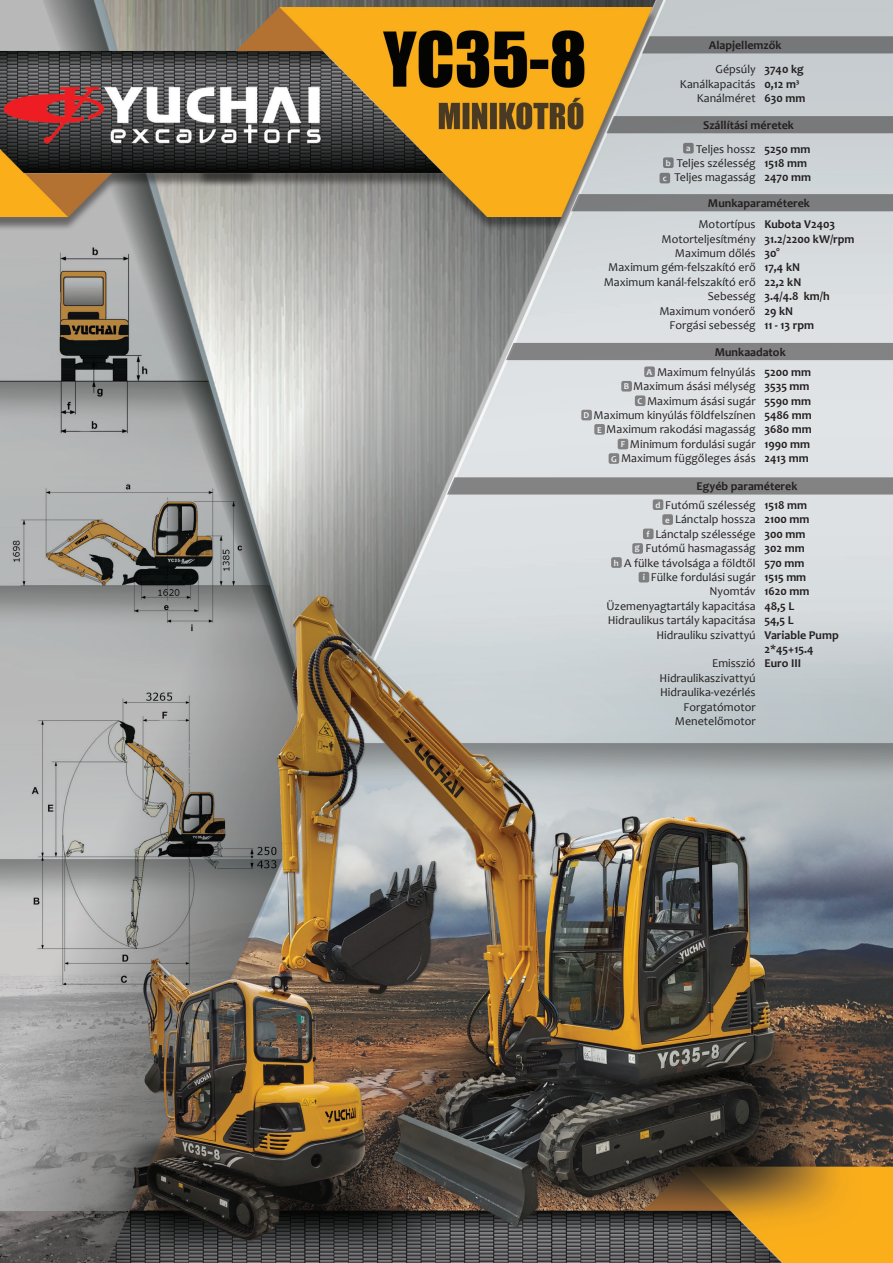
<style>
.page{position:relative;width:893px;height:1263px;background:#fff}
.page>*{position:absolute;margin:0;border:0;box-sizing:border-box;transform-origin:0 0}
.t1{font:12px/14.4px "Candara";color:#231f20;text-align:right}
.t2{font:700 12px/14.4px "Candara";color:#231f20}
.t3{font:700 9px/15.5px "Candara";color:#fff;text-align:center}
</style>
<div class="page">
<img style="left:0;top:0;width:893px;height:1263px">
<div style="left:606px;top:116px;width:287px;height:17px;background:#78797a"></div>
<svg style="left:642px;top:36px;width:251px;height:17px;background:#78797a"></svg>
<div style="left:447px;top:477px;width:446px;height:17px;background:#838384"></div>
<div style="left:506px;top:343px;width:387px;height:17px;background:#838384"></div>
<svg style="left:571px;top:194px;width:322px;height:17px;background:#7c7d7f"></svg>
<div style="left:644px;top:366px;width:11px;height:11px;background:#808082;border-radius:2px"></div>
<div style="left:621px;top:381px;width:11px;height:11px;background:#818182;border-radius:2px"></div>
<div style="left:635px;top:395px;width:10px;height:11px;background:#818182;border-radius:2px"></div>
<div style="left:581px;top:410px;width:11px;height:10px;background:#828183;border-radius:2px"></div>
<div style="left:594px;top:424px;width:11px;height:11px;background:#828183;border-radius:2px"></div>
<div style="left:618px;top:439px;width:10px;height:10px;background:#818182;border-radius:2px"></div>
<div style="left:609px;top:453px;width:10px;height:11px;background:#818182;border-radius:2px"></div>
<div style="left:683px;top:143px;width:11px;height:10px;background:#77787a;border-radius:2px"></div>
<div style="left:663px;top:157px;width:11px;height:11px;background:#77787a;border-radius:2px"></div>
<div style="left:659px;top:173px;width:11px;height:10px;background:#78797b;border-radius:2px"></div>
<div style="left:653px;top:499px;width:10px;height:11px;background:#808081;border-radius:2px"></div>
<div style="left:662px;top:514px;width:11px;height:11px;background:#808081;border-radius:2px"></div>
<div style="left:643px;top:528px;width:11px;height:11px;background:#808081;border-radius:2px"></div>
<div style="left:632px;top:543px;width:11px;height:11px;background:#7f7f81;border-radius:2px"></div>
<div style="left:611px;top:557px;width:11px;height:11px;background:#7f7e80;border-radius:2px"></div>
<div style="left:639px;top:572px;width:10px;height:10px;background:#7e7e80;border-radius:2px"></div>
<p class="t2" style="left:709px;top:38px;width:74px">Alapjellemzők</p>
<p class="t1" style="left:680px;top:62px;width:77px">Gépsúly<br>Kanálkapacitás<br>Kanálméret</p>
<p class="t2" style="left:764px;top:62px;width:42px">3740 kg<br>0,12 m³<br>630 mm</p>
<p class="t2" style="left:703px;top:118px;width:92px">Szállítási méretek</p>
<p class="t1" style="left:674px;top:141px;width:83px;text-align:justify;text-indent:22px">Teljes hossz Teljes szélesség Teljes magasság</p>
<p class="t1" style="left:604px;top:217px;width:153px">Motortípus<br>Motorteljesítmény<br>Maximum dőlés<br>Maximum gém-felszakító erő<br>Maximum kanál-felszakító erő<br>Sebesség<br>Maximum vonóerő<br>Forgási sebesség</p>
<p class="t1" style="left:594px;top:365px;width:164px">Maximum felnyúlás<br>Maximum ásási mélység<br>Maximum ásási sugár<br>Maximum kinyúlás földfelszínen<br>Maximum rakodási magasság<br>Minimum fordulási sugár<br>Maximum függőleges ásás</p>
<p class="t1" style="left:606px;top:498px;width:151px">Futómű szélesség<br>Lánctalp hossza<br>Lánctalp szélessége<br>Futómű hasmagasság<br>A fülke távolsága a földtől<br>Fülke fordulási sugár<br>Nyomtáv<br>Üzemenyagtartály kapacitása<br>Hidraulikus tartály kapacitása<br>Hidrauliku szivattyú</p>
<p class="t1" style="left:659px;top:656px;width:98px">Emisszió<br>Hidraulikaszivattyú<br>Hidraulika-vezérlés<br>Forgatómotor<br>Menetelőmotor</p>
<p class="t2" style="left:764px;top:141px;width:48px">5250 mm<br>1518 mm<br>2470 mm</p>
<p class="t2" style="left:764px;top:217px;width:92px">Kubota V2403<br>31.2/2200 kW/rpm<br>30°<br>17,4 kN<br>22,2 kN<br>3.4/4.8 km/h<br>29 kN<br>11 - 13 rpm</p>
<p class="t2" style="left:764px;top:365px;width:49px">5200 mm<br>3535 mm<br>5590 mm<br>5486 mm<br>3680 mm<br>1990 mm<br>2413 mm</p>
<p class="t2" style="left:764px;top:498px;width:76px">1518 mm<br>2100 mm<br>300 mm<br>302 mm<br>570 mm<br>1515 mm<br>1620 mm<br>48,5 L<br>54,5 L<br>Variable Pump<br>2*45+15.4<br>Euro III</p>
<p class="t3" style="left:686px;top:141px;width:6px">a</p>
<p class="t3" style="left:663px;top:155px;width:9px">b c</p>
<p class="t2" style="left:708px;top:196px;width:104px">Munkaparaméterek</p>
<p class="t2" style="left:715px;top:345px;width:73px">Munkaadatok</p>
<p class="t3" style="left:647px;top:364px;width:7px">A</p>
<p class="t3" style="left:624px;top:379px;width:7px">B</p>
<p class="t3" style="left:638px;top:393px;width:6px">C</p>
<p class="t3" style="left:584px;top:408px;width:7px">D</p>
<p class="t3" style="left:597px;top:422px;width:6px">E</p>
<p class="t3" style="left:621px;top:437px;width:6px">F</p>
<p class="t3" style="left:611px;top:451px;width:7px">G</p>
<p class="t2" style="left:697px;top:479px;width:102px">Egyéb paraméterek</p>
<p class="t3" style="left:655px;top:497px;width:6px">d</p>
<p class="t3" style="left:665px;top:512px;width:6px">e</p>
<p class="t3" style="left:647px;top:526px;width:5px">f</p>
<p class="t3" style="left:635px;top:539px;width:6px">g</p>
<p class="t3" style="left:614px;top:555px;width:6px">h</p>
<p class="t3" style="left:643px;top:570px;width:4px">i</p>
</div>
